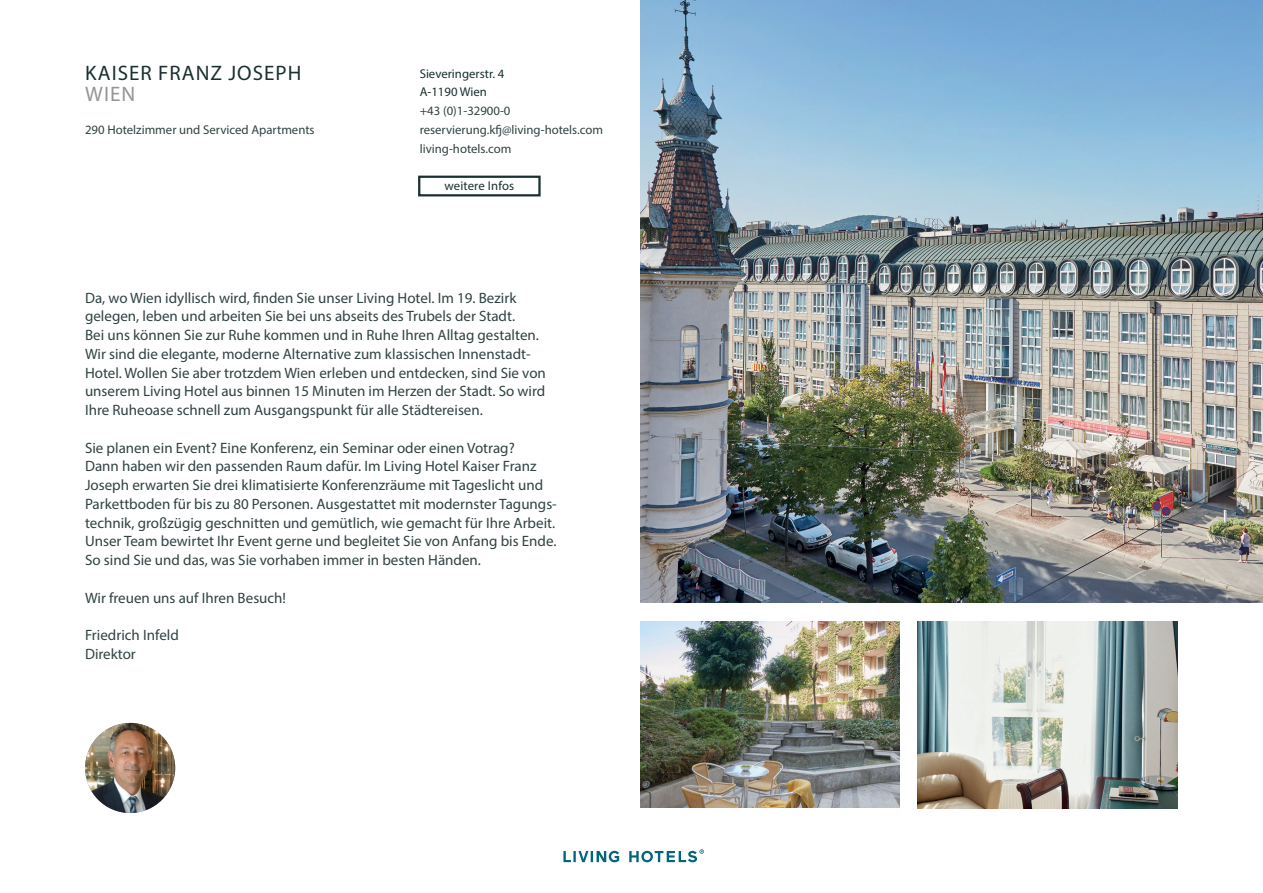
<style>
.page{position:relative;width:1263px;height:893px;background:#fff}
.page>*{position:absolute;margin:0;border:0;box-sizing:border-box;transform-origin:0 0}
.t1{font:21px "Myriad Pro";letter-spacing:.05em;color:#1b3030}
.t2{font:21px "Myriad Pro";color:#939598}
.t3{font:15px/18.8px "Myriad Pro";color:#314242}
.t4{font:12.75px/18.8px "Myriad Pro";color:#314242}
.t5{font:12.75px/18.8px "Myriad Pro";color:#1b3030}
</style>
<div class="page">
<svg style="left:563px;top:849px;width:141px;height:13px"></svg>
<img style="left:640px;top:0;width:623px;height:603px">
<img style="left:640px;top:621px;width:259px;height:187px">
<div style="left:418px;top:176px;width:123px;height:20px;border:2px solid #1b3030"></div>
<img style="left:917px;top:621px;width:261px;height:187px">
<img style="left:85px;top:723px;width:90px;height:90px;border-radius:45px">
<h1 class="t1" style="left:85px;top:60px;width:218px">KAISER FRANZ JOSEPH</h1>
<h1 class="t2" style="left:85px;top:81px;width:52px">WIEN</h1>
<p class="t4" style="left:85px;top:120px;width:231px">290 Hotelzimmer und Serviced Apartments</p>
<p class="t5" style="left:420px;top:64px;width:86px">Sieveringerstr. 4<br>A-1190 Wien</p>
<p class="t4" style="left:420px;top:101px;width:185px">+43 (0)1-32900-0 reservierung.kfj@living-hotels.com living-hotels.com</p>
<p class="t5" style="left:444px;top:176px;width:71px">weitere Infos</p>
<p class="t3" style="left:85px;top:288px;width:462px">Da, wo Wien idyllisch wird, finden Sie unser Living Hotel. Im 19. Bezirk gelegen, leben und arbeiten Sie bei uns abseits des Trubels der Stadt.<br>Bei uns können Sie zur Ruhe kommen und in Ruhe Ihren Alltag gestalten.<br>Wir sind die elegante, moderne Alternative zum klassischen Innenstadt-Hotel. Wollen Sie aber trotzdem Wien erleben und entdecken, sind Sie von unserem Living Hotel aus binnen 15 Minuten im Herzen der Stadt. So wird Ihre Ruheoase schnell zum Ausgangspunkt für alle Städtereisen.</p>
<p class="t3" style="left:85px;top:438px;width:473px">Sie planen ein Event? Eine Konferenz, ein Seminar oder einen Votrag?<br>Dann haben wir den passenden Raum dafür. Im Living Hotel Kaiser Franz Joseph erwarten Sie drei klimatisierte Konferenzräume mit Tageslicht und Parkettboden für bis zu 80 Personen. Ausgestattet mit modernster Tagungs&shy;technik, großzügig geschnitten und gemütlich, wie gemacht für Ihre Arbeit.<br>Unser Team bewirtet Ihr Event gerne und begleitet Sie von Anfang bis Ende.<br>So sind Sie und das, was Sie vorhaben immer in besten Händen.</p>
<p class="t3" style="left:85px;top:588px;width:202px">Wir freuen uns auf Ihren Besuch!</p>
<p class="t3" style="left:85px;top:625px;width:95px">Friedrich Infeld<br>Direktor</p>
</div>
